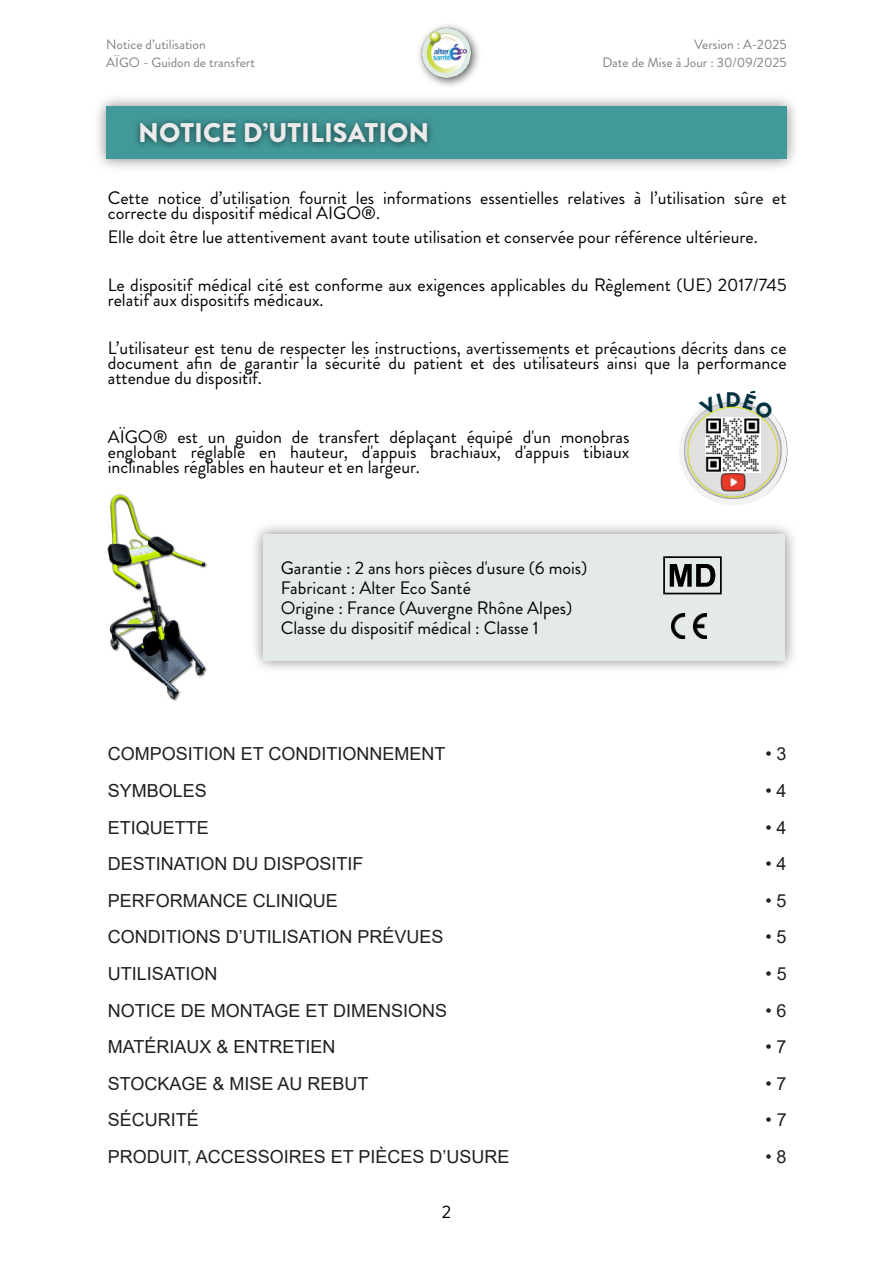
<style>
.page{position:relative;width:893px;height:1263px;background:#fff}
.page>*{position:absolute;margin:0;border:0;box-sizing:border-box;transform-origin:0 0}
.t1{font:900 27px "Brandon Grotesque";color:#ebebeb}
.t2{font:18px/15px "Brandon Grotesque";color:#000}
.t3{font:18px "Arial";color:#231f20}
.t4{font:13.5px/18px "Brandon Grotesque";color:#808080;text-align:right}
</style>
<div class="page">
<img style="left:418px;top:24px;width:61px;height:62px">
<svg style="left:106px;top:106px;width:681px;height:53px;background:#3e9293"></svg>
<img style="left:255px;top:526px;width:539px;height:143px">
<div style="left:264px;top:534px;width:521px;height:127px;background:#e4eae6"></div>
<img style="left:753px;top:426px;width:35px;height:76px">
<div style="left:679px;top:397px;width:108px;height:108px;background:#f2f2f2;border-radius:50%"></div>
<img style="left:108px;top:494px;width:99px;height:207px">
<img style="left:671px;top:613px;width:35px;height:25px">
<div style="left:663px;top:556px;width:59px;height:38px;border:2px solid #000"></div>
<svg style="left:670px;top:564px;width:45px;height:23px"></svg>
<svg style="left:685px;top:401px;width:96px;height:97px"></svg>
<p class="t4" style="left:106px;top:36px;width:150px;text-align:left">Notice d’utilisation<br>AÏGO - Guidon de transfert</p>
<h1 class="t1" style="left:138px;top:117px;width:293px">NOTICE D’UTILISATION</h1>
<p class="t4" style="left:602px;top:36px;width:186px">Version : A-2025<br>Date de Mise à Jour : 30/09/2025</p>
<p class="t2" style="left:108px;top:191px;width:680px">Cette notice d’utilisation fournit les informations essentielles relatives à l’utilisation sûre et correcte du dispositif médical AIGO®.</p>
<p class="t2" style="left:108px;top:230px;width:651px">Elle doit être lue attentivement avant toute utilisation et conservée pour référence ultérieure.</p>
<p class="t2" style="left:108px;top:278px;width:680px">Le dispositif médical cité est conforme aux exigences applicables du Règlement (UE) 2017/745 relatif aux dispositifs médicaux.</p>
<p class="t2" style="left:108px;top:341px;width:680px;text-align:justify">L’utilisateur est tenu de respecter les instructions, avertissements et précautions décrits dans ce document afin de garantir la sécurité du patient et des utilisateurs ainsi que la performance attendue du dispositif.</p>
<p class="t2" style="left:108px;top:430px;width:523px;text-align:justify">AÏGO® est un guidon de transfert déplaçant équipé d'un monobras englobant réglable en hauteur, d'appuis brachiaux, d'appuis tibiaux inclinables réglables en hauteur et en largeur.</p>
<p class="t2" style="left:281px;top:558px;width:308px;line-height:20.1px">Garantie : 2 ans hors pièces d'usure (6 mois)<br>Fabricant : Alter Eco Santé<br>Origine : France (Auvergne Rhône Alpes)<br>Classe du dispositif médical : Classe 1</p>
<p class="t3" style="left:108px;top:742px;width:339px">COMPOSITION ET CONDITIONNEMENT</p>
<p class="t3" style="left:765px;top:742px;width:23px">• 3</p>
<p class="t3" style="left:108px;top:778px;width:101px">SYMBOLES</p>
<p class="t3" style="left:765px;top:778px;width:23px">• 4</p>
<p class="t3" style="left:108px;top:815px;width:102px">ETIQUETTE</p>
<p class="t3" style="left:765px;top:815px;width:23px">• 4</p>
<p class="t3" style="left:108px;top:851px;width:257px">DESTINATION DU DISPOSITIF</p>
<p class="t3" style="left:765px;top:851px;width:23px">• 4</p>
<p class="t3" style="left:108px;top:888px;width:232px">PERFORMANCE CLINIQUE</p>
<p class="t3" style="left:765px;top:888px;width:23px">• 5</p>
<p class="t3" style="left:108px;top:925px;width:337px">CONDITIONS D’UTILISATION PRÉVUES</p>
<p class="t3" style="left:765px;top:925px;width:23px">• 5</p>
<p class="t3" style="left:108px;top:961px;width:111px">UTILISATION</p>
<p class="t3" style="left:765px;top:961px;width:23px">• 5</p>
<p class="t3" style="left:108px;top:998px;width:341px">NOTICE DE MONTAGE ET DIMENSIONS</p>
<p class="t3" style="left:765px;top:998px;width:23px">• 6</p>
<p class="t3" style="left:108px;top:1034px;width:229px">MATÉRIAUX &amp; ENTRETIEN</p>
<p class="t3" style="left:765px;top:1034px;width:23px">• 7</p>
<p class="t3" style="left:108px;top:1071px;width:262px">STOCKAGE &amp; MISE AU REBUT</p>
<p class="t3" style="left:765px;top:1071px;width:23px">• 7</p>
<p class="t3" style="left:108px;top:1108px;width:93px">SÉCURITÉ</p>
<p class="t3" style="left:765px;top:1108px;width:23px">• 7</p>
<p class="t3" style="left:108px;top:1144px;width:403px">PRODUIT, ACCESSOIRES ET PIÈCES D’USURE</p>
<p class="t3" style="left:765px;top:1144px;width:23px">• 8</p>
<p class="t2" style="left:442px;top:1205px;width:11px">2</p>
</div>
